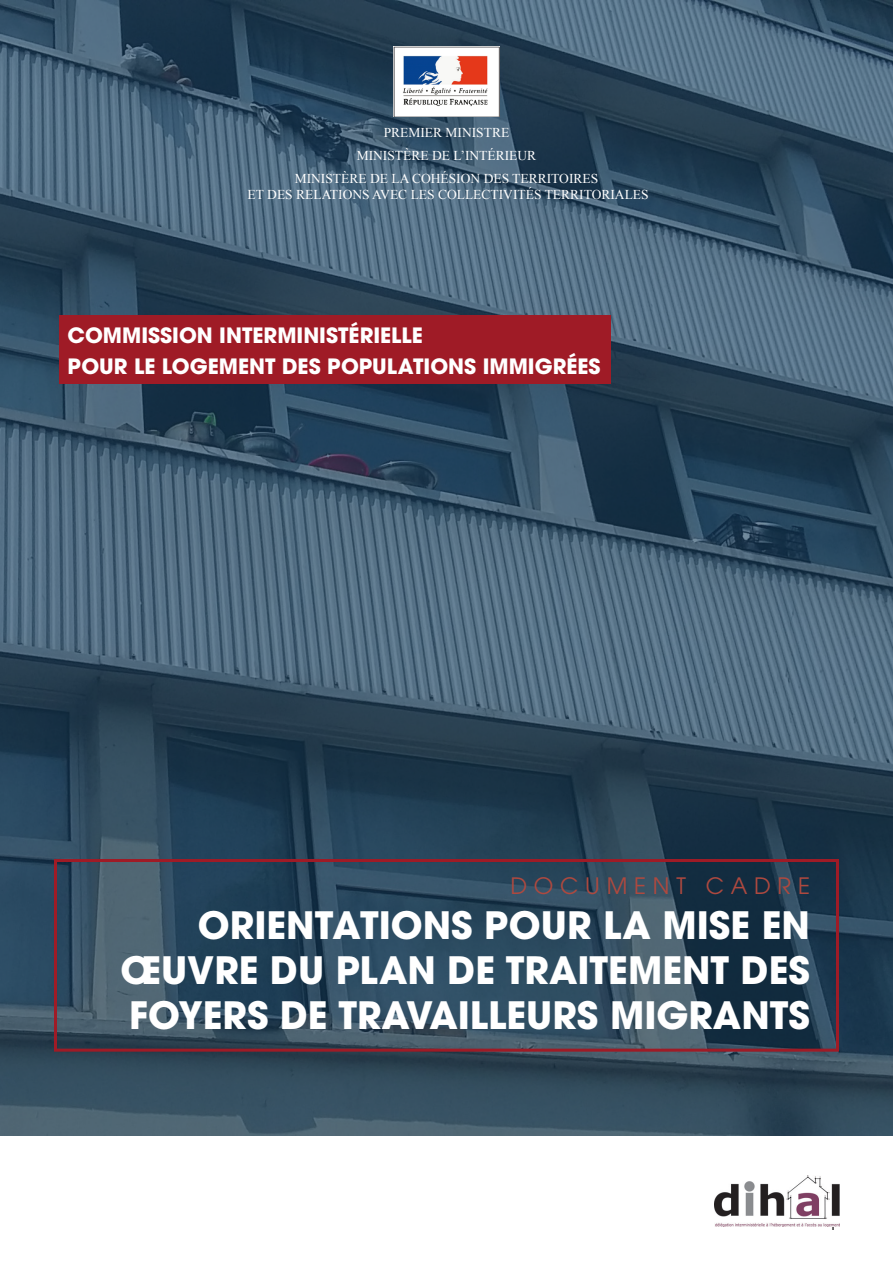
<style>
.page{position:relative;width:893px;height:1263px;background:#fff}
.page>*{position:absolute;margin:0;border:0;box-sizing:border-box;transform-origin:0 0}
.t1{font:700 37.5px/45px "ITC Avant Garde Std";color:#fff;text-align:justify}
.t2{font:22.5px "ITC Avant Garde Std";letter-spacing:.3em;color:#ae493f}
.t3{font:700 21px/30.6px "ITC Avant Garde Std";color:#fff}
.t4{font:18px "ITC Avant Garde Std";color:#231f20}
.t5{font:13.5px/16.2px "Times New Roman";color:#fff;text-align:center}
</style>
<div class="page">
<img style="left:0;top:0;width:893px;height:1135px">
<img style="left:714px;top:1176px;width:125px;height:50px">
<div style="left:54px;top:859px;width:785px;height:193px;border:3px solid #9f1b26"></div>
<div style="left:60px;top:315px;width:551px;height:69px;background:#9f1b26"></div>
<img style="left:394px;top:47px;width:105px;height:70px">
<p class="t5" style="left:384px;top:125px;width:127px">PREMIER MINISTRE</p>
<p class="t5" style="left:357px;top:147px;width:181px">MINISTÈRE DE L’INTÉRIEUR</p>
<p class="t5" style="left:248px;top:170px;width:403px">MINISTÈRE DE LA COHÉSION DES TERRITOIRES<br>ET DES RELATIONS AVEC LES COLLECTIVITÉS TERRITORIALES</p>
<p class="t3" style="left:68px;top:320px;width:534px">COMMISSION INTERMINISTÉRIELLE<br>POUR LE LOGEMENT DES POPULATIONS IMMIGRÉES</p>
<p class="t2" style="left:510px;top:872px;width:301px">DOCUMENT CADRE</p>
<p class="t1" style="left:120px;top:902px;width:691px;text-indent:78px">ORIENTATIONS POUR LA MISE EN ŒUVRE DU PLAN DE TRAITEMENT DES FOYERS DE TRAVAILLEURS MIGRANTS</p>
<h3 class="t4" style="left:828px;top:1212px;width:11px">1</h3>
</div>
